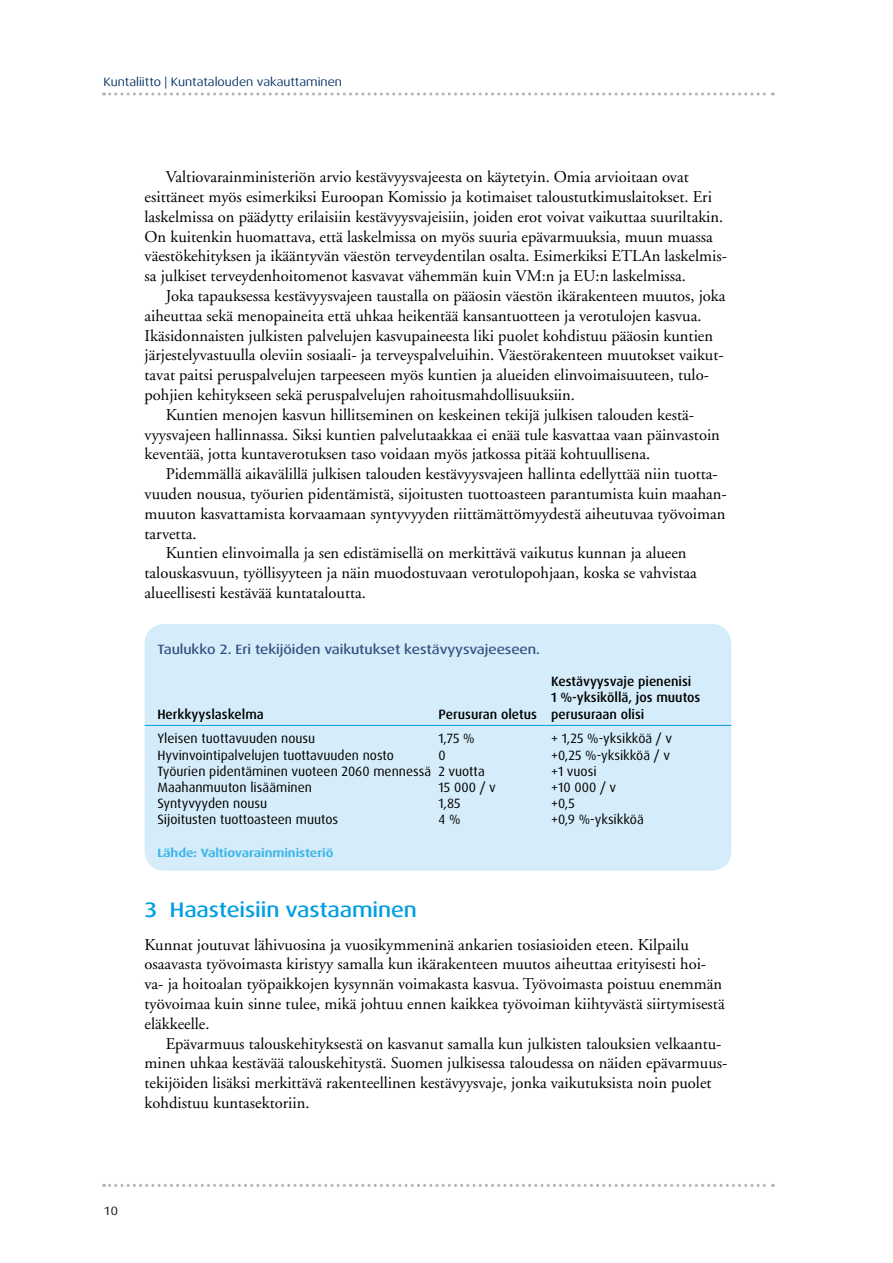
<style>
.page{position:relative;width:893px;height:1263px;background:#fff}
.page>*{position:absolute;margin:0;border:0;box-sizing:border-box;transform-origin:0 0}
.t1{font:500 21px "Dax Wide";letter-spacing:-.005em;color:#009ee0}
.t2{font:16.5px/19.8px "Adobe Garamond";color:#000}
.t3{font:13.5px "Dax OT";color:#000}
.t4{font:500 13.5px/16.2px "Dax OT";color:#000}
.t5{font:500 13.5px "Dax Wide";letter-spacing:-.005em;color:#365182}
.t6{font:12px "Dax Wide";color:#002f64}
.t7{font:700 12px "Dax Wide";letter-spacing:-.005em;color:#40b6e8}
.t8{font:12px "Dax Wide";color:#000}
</style>
<div class="page">
<svg style="left:104px;top:93px;width:669px;height:3px"></svg>
<svg style="left:104px;top:1184px;width:669px;height:3px"></svg>
<div style="left:145px;top:624px;width:586px;height:247px;background:#d5edfa;border-radius:20px"></div>
<hr style="left:145px;top:725px;width:586px;height:1px;background:#009ee0">
<p class="t6" style="left:104px;top:75px;width:240px">Kuntaliitto | Kuntatalouden vakauttaminen</p>
<p class="t2" style="left:145px;top:167px;width:584px;text-indent:21px">Valtiovarainministeriön arvio kestävyysvajeesta on käytetyin. Omia arvioitaan ovat esittäneet myös esimerkiksi Euroopan Komissio ja kotimaiset taloustutkimuslaitokset. Eri laskelmissa on päädytty erilaisiin kestävyysvajeisiin, joiden erot voivat vaikuttaa suuriltakin.<br>On kuitenkin huomattava, että laskelmissa on myös suuria epävarmuuksia, muun muassa väestökehityksen ja ikääntyvän väestön terveydentilan osalta. Esimerkiksi ETLAn laskelmis&shy;sa julkiset terveydenhoitomenot kasvavat vähemmän kuin VM:n ja EU:n laskelmissa.</p>
<p class="t2" style="left:166px;top:286px;width:561px">Joka tapauksessa kestävyysvajeen taustalla on pääosin väestön ikärakenteen muutos, joka</p>
<p class="t2" style="left:145px;top:306px;width:558px">aiheuttaa sekä menopaineita että uhkaa heikentää kansantuotteen ja verotulojen kasvua.</p>
<p class="t2" style="left:145px;top:326px;width:570px">Ikäsidonnaisten julkisten palvelujen kasvupaineesta liki puolet kohdistuu pääosin kuntien</p>
<p class="t2" style="left:145px;top:346px;width:581px">järjestelyvastuulla oleviin sosiaali- ja terveyspalveluihin. Väestörakenteen muutokset vaikut-</p>
<p class="t2" style="left:145px;top:365px;width:566px">tavat paitsi peruspalvelujen tarpeeseen myös kuntien ja alueiden elinvoimaisuuteen, tulo-</p>
<p class="t2" style="left:145px;top:385px;width:432px">pohjien kehitykseen sekä peruspalvelujen rahoitusmahdollisuuksiin.</p>
<p class="t2" style="left:166px;top:405px;width:530px">Kuntien menojen kasvun hillitseminen on keskeinen tekijä julkisen talouden kestä-</p>
<p class="t2" style="left:145px;top:425px;width:577px">vyysvajeen hallinnassa. Siksi kuntien palvelutaakkaa ei enää tule kasvattaa vaan päinvastoin</p>
<p class="t2" style="left:145px;top:445px;width:507px">keventää, jotta kuntaverotuksen taso voidaan myös jatkossa pitää kohtuullisena.</p>
<p class="t2" style="left:166px;top:464px;width:553px">Pidemmällä aikavälillä julkisen talouden kestävyysvajeen hallinta edellyttää niin tuotta-</p>
<p class="t2" style="left:145px;top:484px;width:584px">vuuden nousua, työurien pidentämistä, sijoitusten tuottoasteen parantumista kuin maahan-</p>
<p class="t2" style="left:145px;top:504px;width:582px">muuton kasvattamista korvaamaan syntyvyyden riittämättömyydestä aiheutuvaa työvoiman</p>
<p class="t2" style="left:145px;top:524px;width:53px">tarvetta.</p>
<p class="t2" style="left:166px;top:544px;width:522px">Kuntien elinvoimalla ja sen edistämisellä on merkittävä vaikutus kunnan ja alueen</p>
<p class="t2" style="left:145px;top:563px;width:554px">talouskasvuun, työllisyyteen ja näin muodostuvaan verotulopohjaan, koska se vahvistaa</p>
<p class="t2" style="left:145px;top:583px;width:223px">alueellisesti kestävää kuntataloutta.</p>
<p class="t5" style="left:157px;top:641px;width:384px">Taulukko 2. Eri tekijöiden vaikutukset kestävyysvajeeseen.</p>
<p class="t4" style="left:551px;top:673px;width:151px">Kestävyysvaje pienenisi<br>1 %-yksiköllä, jos muutos</p>
<p class="t4" style="left:157px;top:706px;width:108px">Herkkyyslaskelma</p>
<p class="t4" style="left:439px;top:706px;width:207px">Perusuran oletus perusuraan olisi</p>
<p class="t3" style="left:157px;top:730px;width:160px">Yleisen tuottavuuden nousu</p>
<p class="t3" style="left:439px;top:730px;width:38px">1,75 %</p>
<p class="t3" style="left:551px;top:730px;width:122px">+ 1,25 %-yksikköä / v</p>
<p class="t3" style="left:157px;top:746px;width:238px">Hyvinvointipalvelujen tuottavuuden nosto</p>
<p class="t3" style="left:439px;top:746px;width:9px">0</p>
<p class="t3" style="left:551px;top:746px;width:120px">+0,25 %-yksikköä / v</p>
<p class="t3" style="left:157px;top:762px;width:329px">Työurien pidentäminen vuoteen 2060 mennessä 2 vuotta</p>
<p class="t3" style="left:551px;top:762px;width:47px">+1 vuosi</p>
<p class="t3" style="left:157px;top:779px;width:156px">Maahanmuuton lisääminen</p>
<p class="t3" style="left:439px;top:779px;width:59px">15 000 / v</p>
<p class="t3" style="left:551px;top:779px;width:67px">+10 000 / v</p>
<p class="t3" style="left:157px;top:795px;width:112px">Syntyvyyden nousu</p>
<p class="t3" style="left:439px;top:795px;width:24px">1,85</p>
<p class="t3" style="left:551px;top:795px;width:25px">+0,5</p>
<p class="t3" style="left:157px;top:811px;width:182px">Sijoitusten tuottoasteen muutos</p>
<p class="t3" style="left:439px;top:811px;width:23px">4 %</p>
<p class="t3" style="left:551px;top:811px;width:94px">+0,9 %-yksikköä</p>
<p class="t7" style="left:157px;top:846px;width:178px">Lähde: Valtiovarainministeriö</p>
<p class="t1" style="left:145px;top:898px;width:274px">3 Haasteisiin vastaaminen</p>
<p class="t2" style="left:145px;top:935px;width:582px">Kunnat joutuvat lähivuosina ja vuosikymmeninä ankarien tosiasioiden eteen. Kilpailu osaavasta työvoimasta kiristyy samalla kun ikärakenteen muutos aiheuttaa erityisesti hoi&shy;va- ja hoitoalan työpaikkojen kysynnän voimakasta kasvua. Työvoimasta poistuu enemmän työvoimaa kuin sinne tulee, mikä johtuu ennen kaikkea työvoiman kiihtyvästä siirtymisestä eläkkeelle.</p>
<p class="t2" style="left:145px;top:1034px;width:584px;text-indent:21px">Epävarmuus talouskehityksestä on kasvanut samalla kun julkisten talouksien velkaantu&shy;minen uhkaa kestävää talouskehitystä. Suomen julkisessa taloudessa on näiden epävarmuus&shy;tekijöiden lisäksi merkittävä rakenteellinen kestävyysvaje, jonka vaikutuksista noin puolet kohdistuu kuntasektoriin.</p>
<p class="t8" style="left:104px;top:1203px;width:16px">10</p>
</div>
